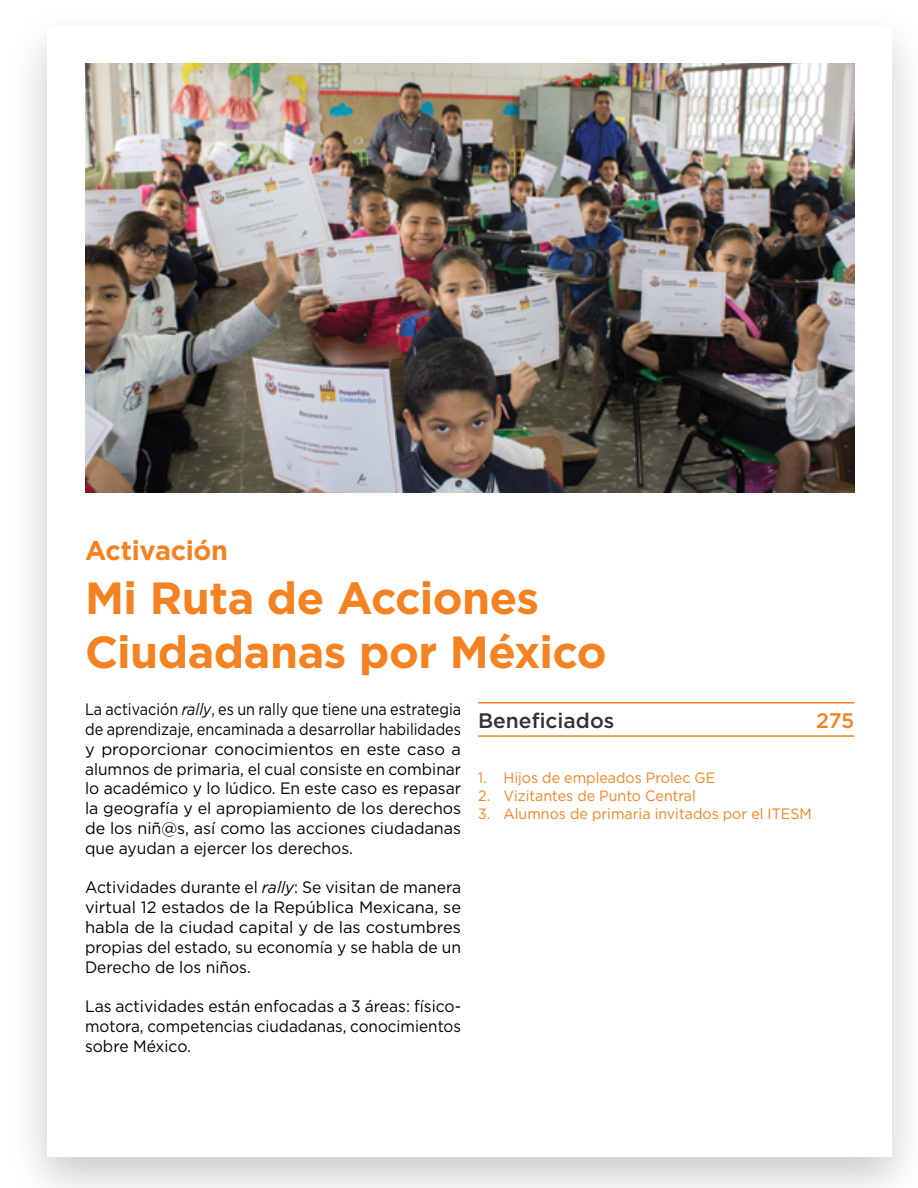
<style>
.page{position:relative;width:918px;height:1188px;background:#fff}
.page>*{position:absolute;margin:0;border:0;box-sizing:border-box;transform-origin:0 0}
.t1{font:700 45px/54px "Gotham";letter-spacing:-.01em;color:#f58220}
.t2{font:700 27px "Gotham";letter-spacing:-.015em;color:#f58220}
.t3{font:500 21px "Gotham";color:#333}
.t4{font:500 21px "Gotham";color:#f58220}
.t5{font:16.5px/19.8px "Gotham";color:#000;text-align:justify;scale:.87 1}
.t6{font:16.5px/19.8px "Gotham";color:#000;text-align:justify;scale:.95 1}
.t7{font:15px "Gotham";color:#f58220;scale:.95 1}
.s1{font-style:italic}
</style>
<div class="page">
<div style="left:8px;top:5px;width:910px;height:1183px;background:#000;opacity:.21"></div>
<div style="left:48px;top:26px;width:844px;height:1131px;background:#fff"></div>
<hr style="left:478px;top:735px;width:376px;height:2px;background:#f58220">
<hr style="left:478px;top:702px;width:376px;height:2px;background:#f58220">
<img style="left:85px;top:64px;width:769px;height:429px">
<h2 class="t2" style="left:85px;top:532px;width:145px">Activación</h2>
<h1 class="t1" style="left:85px;top:570px;width:523px">Mi Ruta de Acciones<br>Ciudadanas por México</h1>
<p class="t5" style="left:85px;top:699px;width:434px">La activación <span class="s1">rally</span>, es un rally que tiene una estrategia de aprendizaje, encaminada a desarrollar habilidades y proporcionar conocimientos en este caso a alumnos de primaria, el cual consiste en combinar lo académico y lo lúdico. En este caso es repasar la geografía y el apropiamiento de los derechos de los niñ@s, así como las acciones ciudadanas que ayudan a ejercer los derechos.</p>
<p class="t6" style="left:85px;top:877px;width:397px">Actividades durante el <span class="s1">rally</span>: Se visitan de manera virtual 12 estados de la República Mexicana, se habla de la ciudad capital y de las costumbres propias del estado, su economía y se habla de un Derecho de los niños.</p>
<p class="t6" style="left:85px;top:996px;width:397px">Las actividades están enfocadas a 3 áreas: físico&shy;motora, competencias ciudadanas, conocimientos sobre México.</p>
<p class="t3" style="left:478px;top:707px;width:138px">Beneficiados</p>
<p class="t4" style="left:816px;top:707px;width:40px">275</p>
<p class="t7" style="left:478px;top:768px;width:251px">1. Hijos de empleados Prolec GE</p>
<p class="t7" style="left:478px;top:786px;width:231px">2. Vizitantes de Punto Central</p>
<p class="t7" style="left:478px;top:804px;width:353px">3. Alumnos de primaria invitados por el ITESM</p>
</div>
